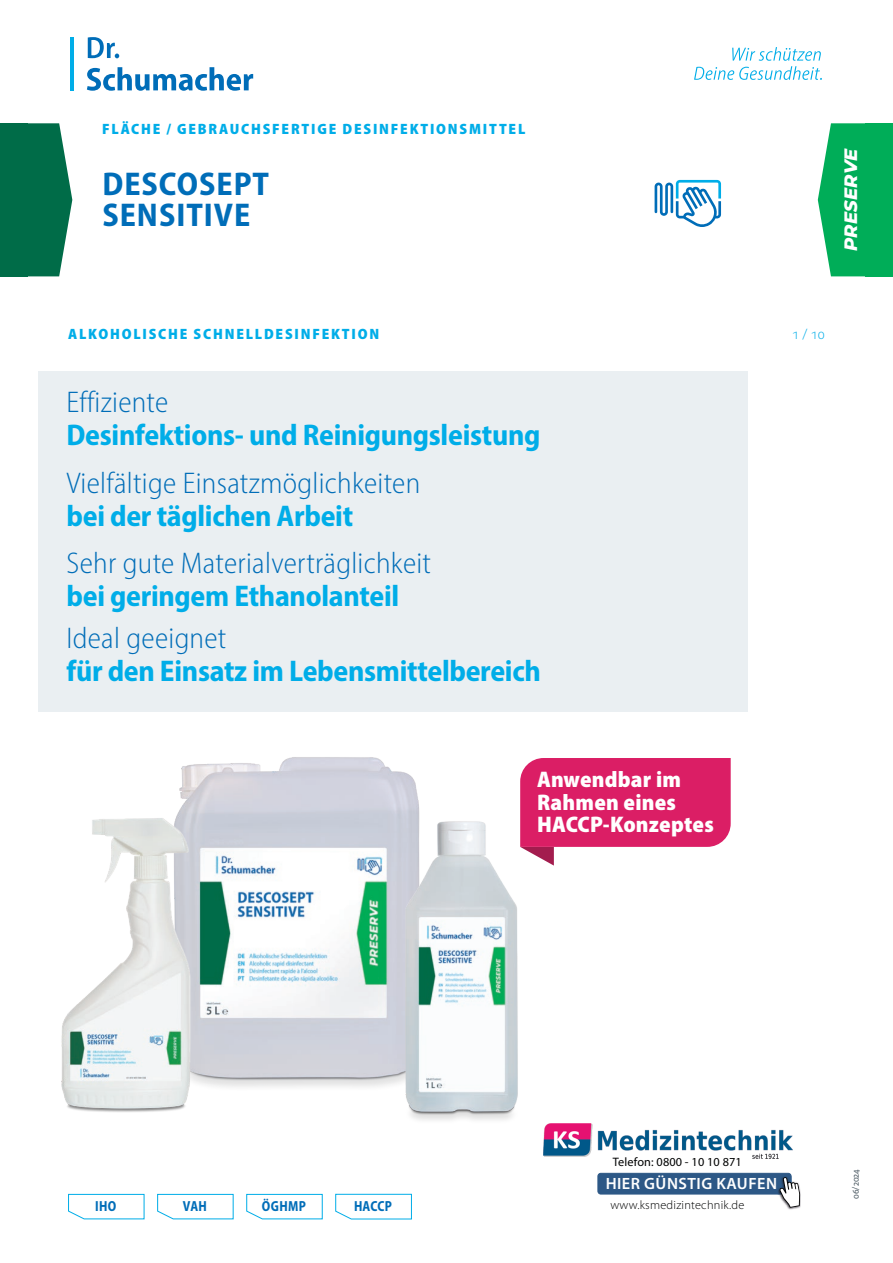
<style>
.page{position:relative;width:893px;height:1263px;background:#fff}
.page>*{position:absolute;margin:0;border:0;box-sizing:border-box;transform-origin:0 0}
.t1{font:700 semi-condensed 33px/30.8px "Myriad Pro";letter-spacing:.03em;color:#006db8}
.t2{font:700 semi-condensed 30px "Myriad Pro";letter-spacing:-.01em;color:#00ade8}
.t3{font:300 semi-condensed 30px "Myriad Pro";letter-spacing:.01em;color:#006db8}
.t4{font:900 semi-condensed 22.65px/22.6px "Myriad Pro";letter-spacing:.01em;color:#fff}
.t5{font:italic 800 18px "Montserrat";color:#fff}
.t6{font:600 16.35px "Myriad Pro";letter-spacing:.03em;color:#fff}
.t7{font:900 semi-condensed 15px "Myriad Pro";letter-spacing:.12em;color:#00ade8}
.t8{font:300 semi-condensed 15px "Myriad Pro";color:#00ade8}
.t9{font:700 semi-condensed 14.7px "Myriad Pro";letter-spacing:.025em;color:#006db8;scale:.9 1}
.t10{font:300 12.3px "Myriad Pro";letter-spacing:.02em;color:#010202}
.t11{font:12.3px "Myriad Pro";letter-spacing:.01em;color:#010202}
.t12{font:semi-condensed 9.75px "Myriad Pro";letter-spacing:.005em;color:#4d5b64}
</style>
<div class="page">
<div style="left:38px;top:371px;width:709px;height:340px;background:#eaeff2"></div>
<div style="left:520px;top:758px;width:211px;height:89px;background:#db1e65"></div>
<img style="left:101px;top:711px;width:406px;height:86px">
<img style="left:316px;top:797px;width:334px;height:323px">
<img style="left:61px;top:790px;width:255px;height:322px">
<svg style="left:335px;top:1193px;width:77px;height:27px"></svg>
<svg style="left:68px;top:1193px;width:77px;height:27px"></svg>
<svg style="left:157px;top:1193px;width:77px;height:27px"></svg>
<svg style="left:246px;top:1193px;width:77px;height:27px"></svg>
<hr style="left:70px;top:37px;width:4px;height:53px;background:#00ade8">
<svg style="left:87px;top:67px;width:166px;height:24px"></svg>
<svg style="left:88px;top:37px;width:31px;height:21px"></svg>
<svg style="left:694px;top:47px;width:128px;height:33px"></svg>
<svg style="left:28px;top:123px;width:44px;height:153px;background:#248162"></svg>
<div style="left:865px;top:123px;width:28px;height:153px;background:#00ad58"></div>
<svg style="left:818px;top:123px;width:47px;height:153px;background:#23b86e"></svg>
<div style="left:0;top:123px;width:28px;height:153px;background:#006c48"></div>
<svg style="left:655px;top:180px;width:66px;height:47px"></svg>
<div style="left:536px;top:1114px;width:273px;height:105px;background:#fff"></div>
<img style="left:787px;top:1190px;width:14px;height:20px">
<svg style="left:597px;top:1173px;width:203px;height:35px"></svg>
<div style="left:611px;top:1200px;width:133px;height:9px;background:#fff"></div>
<img style="left:543px;top:1123px;width:250px;height:36px">
<img style="left:613px;top:1157px;width:126px;height:2px">
<p class="t7" style="left:102px;top:119px;width:425px">FLÄCHE / GEBRAUCHSFERTIGE DESINFEKTIONSMITTEL</p>
<p class="t1" style="left:102px;top:168px;width:168px">DESCOSEPT<br>SENSITIVE</p>
<p class="t5" style="left:838px;top:251px;width:105px;rotate:-90deg">PRESERVE</p>
<p class="t7" style="left:68px;top:324px;width:313px">ALKOHOLISCHE SCHNELLDESINFEKTION</p>
<p class="t8" style="left:792px;top:325px;width:34px">1 / 10</p>
<p class="t3" style="left:67px;top:384px;width:103px">Effiziente</p>
<p class="t2" style="left:67px;top:415px;width:475px">Desinfektions- und Reinigungsleistung</p>
<p class="t3" style="left:67px;top:465px;width:355px">Vielfältige Einsatzmöglichkeiten</p>
<p class="t2" style="left:67px;top:496px;width:288px">bei der täglichen Arbeit</p>
<p class="t3" style="left:67px;top:546px;width:366px">Sehr gute Materialverträglichkeit</p>
<p class="t2" style="left:67px;top:577px;width:334px">bei geringem Ethanolanteil</p>
<p class="t3" style="left:67px;top:620px;width:161px">Ideal geeignet</p>
<p class="t2" style="left:67px;top:652px;width:476px">für den Einsatz im Lebensmittelbereich</p>
<p class="t4" style="left:537px;top:767px;width:178px">Anwendbar im<br>Rahmen eines<br>HACCP-Konzeptes</p>
<p class="t9" style="left:95px;top:1197px;width:25px">IHO</p>
<p class="t9" style="left:183px;top:1197px;width:28px">VAH</p>
<p class="t9" style="left:262px;top:1197px;width:50px">ÖGHMP</p>
<p class="t9" style="left:354px;top:1197px;width:44px">HACCP</p>
<p class="t11" style="left:613px;top:1154px;width:130px">Telefon: 0800 - 10 10 871</p>
<p class="t6" style="left:606px;top:1173px;width:173px">HIER GÜNSTIG KAUFEN</p>
<p class="t10" style="left:610px;top:1197px;width:136px">www.ksmedizintechnik.de</p>
<p class="t12" style="left:850px;top:1199px;width:32px;rotate:-90deg">06/2024</p>
</div>
